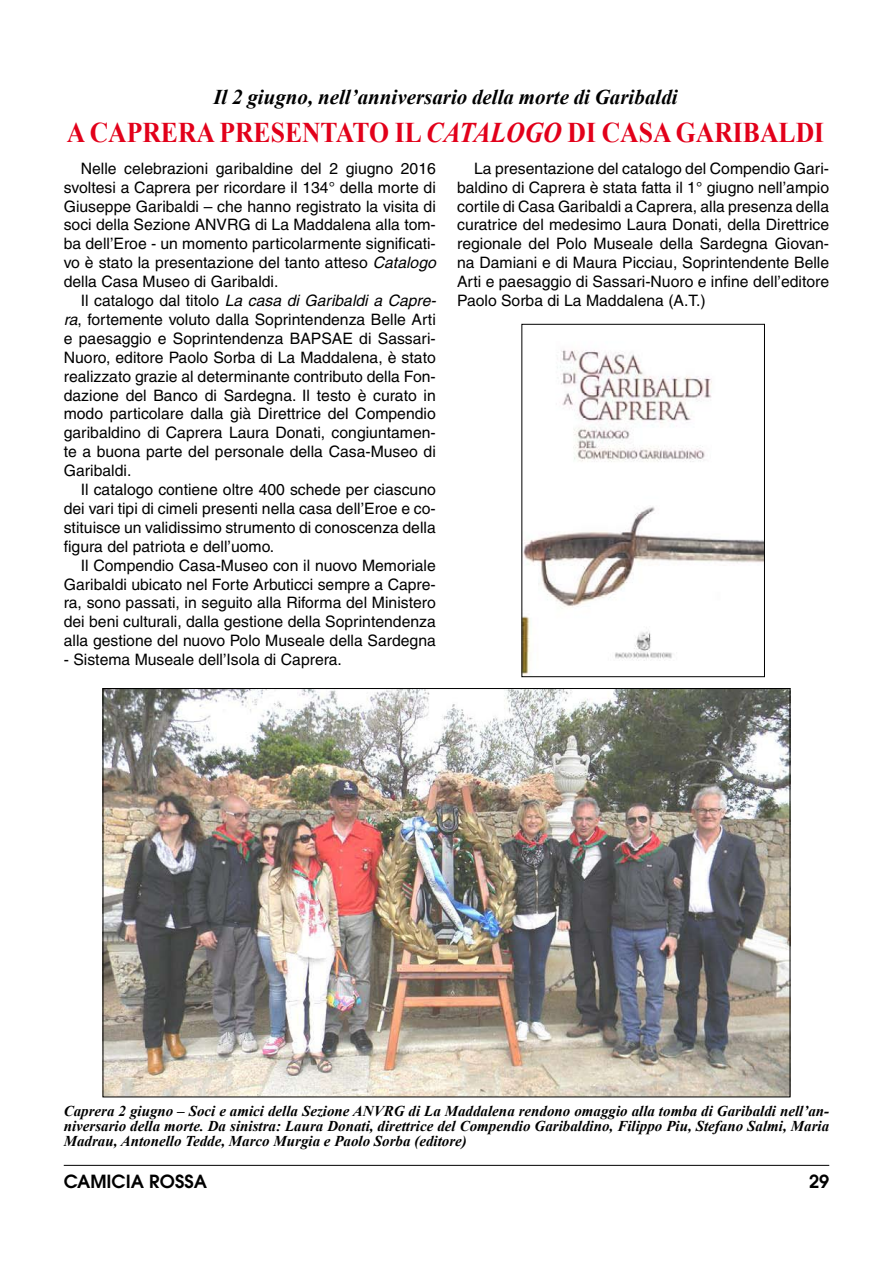
<style>
.page{position:relative;width:893px;height:1263px;background:#fff}
.page>*{position:absolute;margin:0;border:0;box-sizing:border-box;transform-origin:0 0}
.t1{font:700 28.5px "Times New Roman";color:#e2001a;scale:.9 1}
.t2{font:italic 700 21px "Times New Roman";color:#000}
.t3{font:600 18px "Avant Garde";color:#000}
.t4{font:15.75px/18.9px "Helvetica";color:#000;text-align:justify}
.t5{font:italic 700 15px/15px "Times New Roman";color:#000;text-align:justify}
.s1{font-style:italic}
</style>
<div class="page">
<hr style="left:64px;top:1165px;width:765px;height:1px;background:#000">
<img style="left:105px;top:690px;width:683px;height:405px">
<img style="left:523px;top:350px;width:240px;height:325px">
<div style="left:521px;top:324px;width:244px;height:353px;border:1px solid #000"></div>
<h2 class="t2" style="left:213px;top:82px;width:466px">Il 2 giugno, nell’anniversario della morte di Garibaldi</h2>
<h1 class="t1" style="left:67px;top:113px;width:843px">A CAPRERA PRESENTATO IL <span class="s1">CATALOGO</span> DI CASA GARIBALDI</h1>
<p class="t4" style="left:64px;top:159px;width:374px;text-indent:17px">Nelle celebrazioni garibaldine del 2 giugno 2016 svoltesi a Caprera per ricordare il 134° della morte di Giuseppe Garibaldi – che hanno registrato la visita di soci della Sezione ANVRG di La Maddalena alla tom&shy;ba dell’Eroe - un momento particolarmente significati&shy;vo è stato la presentazione del tanto atteso <span class="s1">Catalogo </span>della Casa Museo di Garibaldi.</p>
<p class="t4" style="left:64px;top:291px;width:374px;text-indent:17px">Il catalogo dal titolo <span class="s1">La casa di Garibaldi a Capre&shy;ra</span>, fortemente voluto dalla Soprintendenza Belle Arti e paesaggio e Soprintendenza BAPSAE di Sassari-Nuoro, editore Paolo Sorba di La Maddalena, è stato realizzato grazie al determinante contributo della Fon&shy;dazione del Banco di Sardegna. Il testo è curato in modo particolare dalla già Direttrice del Compendio garibaldino di Caprera Laura Donati, congiuntamen&shy;te a buona parte del personale della Casa-Museo di Garibaldi.</p>
<p class="t4" style="left:64px;top:480px;width:374px;text-indent:17px">Il catalogo contiene oltre 400 schede per ciascuno dei vari tipi di cimeli presenti nella casa dell’Eroe e co&shy;stituisce un validissimo strumento di conoscenza della figura del patriota e dell’uomo.</p>
<p class="t4" style="left:64px;top:556px;width:374px;text-indent:17px">Il Compendio Casa-Museo con il nuovo Memoriale Garibaldi ubicato nel Forte Arbuticci sempre a Capre&shy;ra, sono passati, in seguito alla Riforma del Ministero dei beni culturali, dalla gestione della Soprintendenza alla gestione del nuovo Polo Museale della Sardegna</p>
<p class="t4" style="left:64px;top:650px;width:280px">- Sistema Museale dell’Isola di Caprera.</p>
<p class="t4" style="left:457px;top:159px;width:374px;text-indent:17px">La presentazione del catalogo del Compendio Gari&shy;baldino di Caprera è stata fatta il 1° giugno nell’ampio cortile di Casa Garibaldi a Caprera, alla presenza della curatrice del medesimo Laura Donati, della Direttrice regionale del Polo Museale della Sardegna Giovan&shy;na Damiani e di Maura Picciau, Soprintendente Belle Arti e paesaggio di Sassari-Nuoro e infine dell’editore Paolo Sorba di La Maddalena (A.T.)</p>
<p class="t5" style="left:64px;top:1103px;width:767px">Caprera 2 giugno – Soci e amici della Sezione ANVRG di La Maddalena rendono omaggio alla tomba di Garibaldi nell’an&shy;niversario della morte. Da sinistra: Laura Donati, direttrice del Compendio Garibaldino, Filippo Piu, Stefano Salmi, Maria Madrau, Antonello Tedde, Marco Murgia e Paolo Sorba (editore)</p>
<p class="t3" style="left:64px;top:1169px;width:145px">CAMICIA ROSSA</p>
<p class="t3" style="left:809px;top:1169px;width:11px">29</p>
</div>
